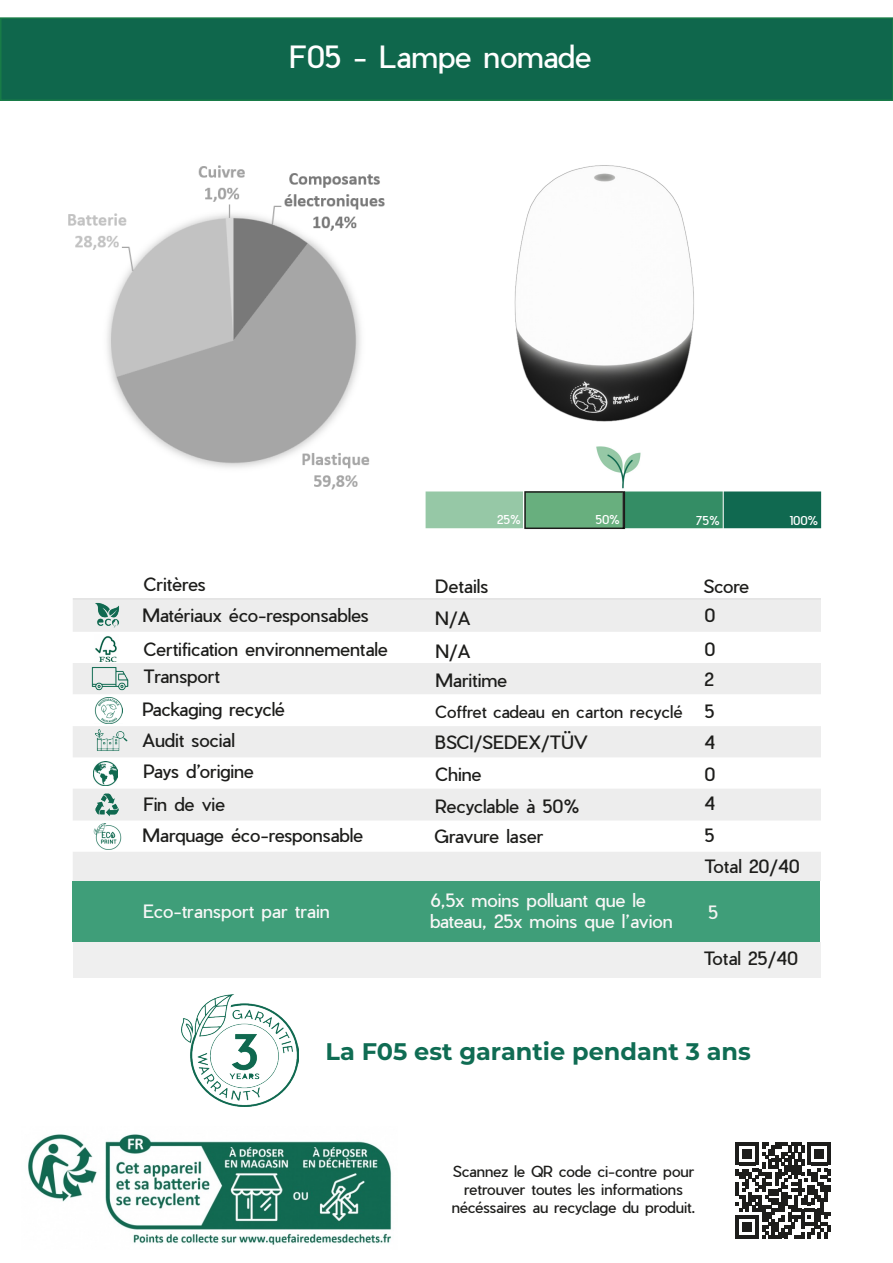
<style>
.page{position:relative;width:893px;height:1263px;background:#fff}
.page>*{position:absolute;margin:0;border:0;box-sizing:border-box;transform-origin:0 0}
.t1{font:30px "Pier Sans";letter-spacing:-.01em;color:#fff}
.t2{font:700 24px "Montserrat";color:#0f6c53}
.t3{font:18px/28.5px "Pier Sans";letter-spacing:-.01em;color:#1d1d1b}
.t4{font:18px/21.6px "Pier Sans";letter-spacing:-.01em;color:#f9f7f7}
.t5{font:18px "Pier Sans";color:#f7f7f7}
.t6{font:18px "Pier Sans";color:#f4f4f2}
.t7{font:16.5px "Pier Sans";color:#1d1d1b}
.t8{font:15px/18px "Pier Sans";letter-spacing:-.01em;color:#1d1d1b;text-align:center}
.t9{font:12px "Pier Sans";color:#fff}
</style>
<div class="page">
<div style="left:1px;top:18px;width:892px;height:82px;background:#0f674c"></div>
<div style="left:0;top:17px;width:893px;height:84px;border:2px solid #187b47"></div>
<img style="left:425px;top:491px;width:397px;height:38px">
<img style="left:598px;top:454px;width:43px;height:35px">
<div style="left:524px;top:491px;width:101px;height:38px;border:2px solid #1d1d1b"></div>
<img style="left:514px;top:165px;width:180px;height:289px">
<svg style="left:736px;top:1142px;width:95px;height:96px"></svg>
<img style="left:181px;top:995px;width:117px;height:111px">
<img style="left:28px;top:1134px;width:364px;height:111px">
<img style="left:68px;top:165px;width:317px;height:325px">
<img style="left:73px;top:598px;width:748px;height:282px">
<img style="left:92px;top:823px;width:30px;height:26px">
<img style="left:94px;top:697px;width:28px;height:27px">
<img style="left:95px;top:637px;width:24px;height:22px">
<img style="left:85px;top:727px;width:47px;height:30px">
<img style="left:91px;top:659px;width:37px;height:38px">
<img style="left:93px;top:762px;width:25px;height:24px">
<img style="left:85px;top:598px;width:44px;height:39px">
<img style="left:94px;top:793px;width:25px;height:24px">
<div style="left:73px;top:881px;width:747px;height:60px;background:#3f9e79"></div>
<div style="left:73px;top:942px;width:747px;height:35px;background:#efefef"></div>
<hr style="left:623px;top:493px;width:1px;height:36px;background:#050505">
<h1 class="t1" style="left:289px;top:38px;width:304px">F05 - Lampe nomade</h1>
<p class="t9" style="left:497px;top:512px;width:25px">25%</p>
<p class="t9" style="left:595px;top:512px;width:26px">50%</p>
<p class="t9" style="left:696px;top:513px;width:25px">75%</p>
<p class="t9" style="left:789px;top:513px;width:30px">100%</p>
<p class="t3" style="left:144px;top:570px;width:63px">Critères</p>
<p class="t3" style="left:435px;top:572px;width:55px">Details</p>
<p class="t3" style="left:703px;top:572px;width:47px">Score</p>
<p class="t3" style="left:142px;top:601px;width:228px">Matériaux éco-responsables</p>
<p class="t3" style="left:435px;top:604px;width:37px">N/A</p>
<p class="t3" style="left:144px;top:635px;width:246px">Certification environnementale</p>
<p class="t3" style="left:704px;top:601px;width:12px">0</p>
<p class="t3" style="left:704px;top:635px;width:12px">0</p>
<p class="t3" style="left:435px;top:637px;width:73px">N/A<br>Maritime</p>
<p class="t7" style="left:435px;top:701px;width:249px">Coffret cadeau en carton recyclé</p>
<p class="t3" style="left:144px;top:662px;width:78px">Transport</p>
<p class="t3" style="left:704px;top:665px;width:11px">2</p>
<p class="t3" style="left:142px;top:695px;width:144px">Packaging recyclé</p>
<p class="t3" style="left:704px;top:697px;width:11px">5</p>
<p class="t3" style="left:142px;top:726px;width:94px">Audit social</p>
<p class="t3" style="left:435px;top:728px;width:154px">BSCI/SEDEX/TÜV</p>
<p class="t3" style="left:704px;top:728px;width:12px">4</p>
<p class="t3" style="left:144px;top:757px;width:112px">Pays d’origine</p>
<p class="t3" style="left:144px;top:790px;width:83px">Fin de vie</p>
<p class="t3" style="left:142px;top:820px;width:222px">Marquage éco-responsable</p>
<p class="t3" style="left:435px;top:758px;width:146px;line-height:32.2px">Chine<br>Recyclable à 50%</p>
<p class="t3" style="left:434px;top:822px;width:111px">Gravure laser</p>
<p class="t3" style="left:704px;top:760px;width:12px">0</p>
<p class="t3" style="left:704px;top:789px;width:12px">4</p>
<p class="t3" style="left:704px;top:821px;width:11px">5</p>
<p class="t3" style="left:704px;top:852px;width:97px">Total 20/40</p>
<p class="t4" style="left:430px;top:889px;width:244px">6,5x moins polluant que le bateau, 25x moins que l’avion</p>
<p class="t5" style="left:143px;top:899px;width:188px">Eco-transport par train</p>
<p class="t6" style="left:708px;top:901px;width:11px">5</p>
<p class="t3" style="left:704px;top:944px;width:96px">Total 25/40</p>
<h2 class="t2" style="left:326px;top:1034px;width:427px">La F05 est garantie pendant 3 ans</h2>
<p class="t8" style="left:452px;top:1162px;width:245px">Scannez le QR code ci-contre pour retrouver toutes les informations nécéssaires au recyclage du produit.</p>
</div>
